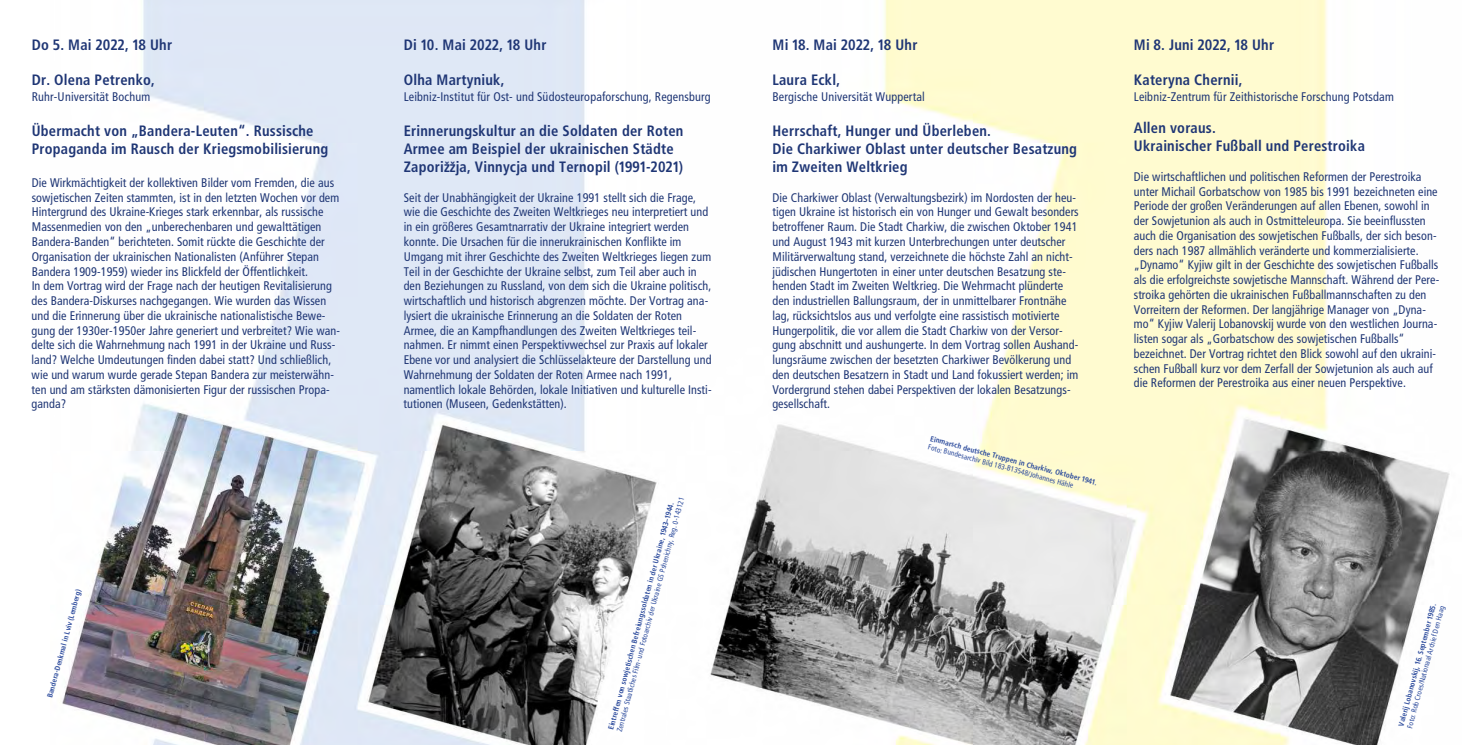
<style>
.page{position:relative;width:1467px;height:745px;background:#fff}
.page>*{position:absolute;margin:0;border:0;box-sizing:border-box;transform-origin:0 0}
.t1{font:700 condensed 15px/17.9px "Frutiger";color:#1f3675}
.t2{font:condensed 12.5px/14.8px "Frutiger";letter-spacing:-.005em;color:#1f3675}
.t3{font:700 condensed 7.5px "Frutiger";color:#2b4a9c}
.t4{font:condensed 7.5px "Frutiger";color:#2b4a9c}
</style>
<div class="page">
<img style="left:62px;top:0;width:1388px;height:744px">
<p class="t1" style="left:32px;top:37px;width:142px">Do 5. Mai 2022, 18 Uhr</p>
<p class="t1" style="left:32px;top:72px;width:125px">Dr. Olena Petrenko,</p>
<p class="t2" style="left:32px;top:90px;width:120px">Ruhr-Universität Bochum</p>
<p class="t1" style="left:32px;top:123px;width:298px">Übermacht von „Bandera-Leuten“. Russische<br>Propaganda im Rausch der Kriegsmobilisierung</p>
<p class="t2" style="left:32px;top:176px;width:310px">Die Wirkmächtigkeit der kollektiven Bilder vom Fremden, die aus sowjetischen Zeiten stammten, ist in den letzten Wochen vor dem Hintergrund des Ukraine-Krieges stark erkennbar, als russische Massenmedien von den „unberechenbaren und gewalttätigen Bandera-Banden“ berichteten. Somit rückte die Geschichte der Organisation der ukrainischen Nationalisten (Anführer Stepan Bandera 1909-1959) wieder ins Blickfeld der Öffentlichkeit.<br>In dem Vortrag wird der Frage nach der heutigen Revitalisierung des Bandera-Diskurses nachgegangen. Wie wurden das Wissen und die Erinnerung über die ukrainische nationalistische Bewe&shy;gung der 1930er-1950er Jahre generiert und verbreitet? Wie wan&shy;delte sich die Wahrnehmung nach 1991 in der Ukraine und Russ&shy;land? Welche Umdeutungen finden dabei statt? Und schließlich, wie und warum wurde gerade Stepan Bandera zur meisterwähn&shy;ten und am stärksten dämonisierten Figur der russischen Propa&shy;ganda?</p>
<p class="t3" style="left:47px;top:696px;width:113px;rotate:-75deg">Bandera-Denkmal in Lviv (Lemberg)</p>
<p class="t1" style="left:404px;top:37px;width:144px">Di 10. Mai 2022, 18 Uhr</p>
<p class="t1" style="left:404px;top:72px;width:102px">Olha Martyniuk,</p>
<p class="t2" style="left:404px;top:90px;width:309px">Leibniz-Institut für Ost- und Südosteuropaforschung, Regensburg</p>
<p class="t1" style="left:404px;top:123px;width:281px">Erinnerungskultur an die Soldaten der Roten<br>Armee am Beispiel der ukrainischen Städte<br>Zaporižžja, Vinnycja und Ternopil (1991-2021)</p>
<p class="t2" style="left:404px;top:191px;width:310px">Seit der Unabhängigkeit der Ukraine 1991 stellt sich die Frage, wie die Geschichte des Zweiten Weltkrieges neu interpretiert und in ein größeres Gesamtnarrativ der Ukraine integriert werden konnte. Die Ursachen für die innerukrainischen Konflikte im Umgang mit ihrer Geschichte des Zweiten Weltkrieges liegen zum Teil in der Geschichte der Ukraine selbst, zum Teil aber auch in den Beziehungen zu Russland, von dem sich die Ukraine politisch, wirtschaftlich und historisch abgrenzen möchte. Der Vortrag ana&shy;lysiert die ukrainische Erinnerung an die Soldaten der Roten Armee, die an Kampfhandlungen des Zweiten Weltkrieges teil&shy;nahmen. Er nimmt einen Perspektivwechsel zur Praxis auf lokaler Ebene vor und analysiert die Schlüsselakteure der Darstellung und Wahrnehmung der Soldaten der Roten Armee nach 1991, namentlich lokale Behörden, lokale Initiativen und kulturelle Insti&shy;tutionen (Museen, Gedenkstätten).</p>
<p class="t4" style="left:616px;top:730px;width:244px;rotate:-75deg">Zentrales Staatliches Film- und Fotoarchiv der Ukraine GS Pshenichny, Reg. 0-143121</p>
<p class="t3" style="left:608px;top:728px;width:236px;rotate:-75deg">Eintreffen von sowjetischen Befreiungssoldaten in der Ukraine, 1943–1944.</p>
<p class="t1" style="left:772px;top:37px;width:147px">Mi 18. Mai 2022, 18 Uhr</p>
<p class="t1" style="left:772px;top:72px;width:69px">Laura Eckl,</p>
<p class="t2" style="left:772px;top:90px;width:154px">Bergische Universität Wuppertal</p>
<p class="t1" style="left:772px;top:123px;width:306px">Herrschaft, Hunger und Überleben.<br>Die Charkiwer Oblast unter deutscher Besatzung im Zweiten Weltkrieg</p>
<p class="t2" style="left:772px;top:191px;width:308px">Die Charkiwer Oblast (Verwaltungsbezirk) im Nordosten der heu&shy;tigen Ukraine ist historisch ein von Hunger und Gewalt besonders betroffener Raum. Die Stadt Charkiw, die zwischen Oktober 1941 und August 1943 mit kurzen Unterbrechungen unter deutscher Militärverwaltung stand, verzeichnete die höchste Zahl an nicht&shy;jüdischen Hungertoten in einer unter deutschen Besatzung ste&shy;henden Stadt im Zweiten Weltkrieg. Die Wehrmacht plünderte den industriellen Ballungsraum, der in unmittelbarer Frontnähe lag, rücksichtslos aus und verfolgte eine rassistisch motivierte Hungerpolitik, die vor allem die Stadt Charkiw von der Versor&shy;gung abschnitt und aushungerte. In dem Vortrag sollen Aushand&shy;lungsräume zwischen der besetzten Charkiwer Bevölkerung und den deutschen Besatzern in Stadt und Land fokussiert werden; im Vordergrund stehen dabei Perspektiven der lokalen Besatzungs&shy;gesellschaft.</p>
<p class="t3" style="left:931px;top:435px;width:174px;rotate:15deg">Einmarsch deutsche Truppen in Charkiw, Oktober 1941.</p>
<p class="t4" style="left:929px;top:443px;width:152px;rotate:15deg">Foto: Bundesarchiv Bild 183-B13548/Johannes Hähle</p>
<p class="t1" style="left:1134px;top:37px;width:142px">Mi 8. Juni 2022, 18 Uhr</p>
<p class="t1" style="left:1134px;top:72px;width:110px">Kateryna Chernii,</p>
<p class="t2" style="left:1134px;top:90px;width:262px">Leibniz-Zentrum für Zeithistorische Forschung Potsdam</p>
<p class="t1" style="left:1134px;top:120px;width:233px">Allen voraus.<br>Ukrainischer Fußball und Perestroika</p>
<p class="t2" style="left:1134px;top:170px;width:307px">Die wirtschaftlichen und politischen Reformen der Perestroika unter Michail Gorbatschow von 1985 bis 1991 bezeichneten eine Periode der großen Veränderungen auf allen Ebenen, sowohl in der Sowjetunion als auch in Ostmitteleuropa. Sie beeinflussten auch die Organisation des sowjetischen Fußballs, der sich beson&shy;ders nach 1987 allmählich veränderte und kommerzialisierte. „Dynamo“ Kyjiw gilt in der Geschichte des sowjetischen Fußballs als die erfolgreichste sowjetische Mannschaft. Während der Pere&shy;stroika gehörten die ukrainischen Fußballmannschaften zu den Vorreitern der Reformen. Der langjährige Manager von „Dyna&shy;mo“ Kyjiw Valerij Lobanovskij wurde von den westlichen Journa&shy;listen sogar als „Gorbatschow des sowjetischen Fußballs“ bezeichnet. Der Vortrag richtet den Blick sowohl auf den ukraini&shy;schen Fußball kurz vor dem Zerfall der Sowjetunion als auch auf die Reformen der Perestroika aus einer neuen Perspektive.</p>
<p class="t3" style="left:1398px;top:724px;width:128px;rotate:-75deg">Valerij Lobanovskij, 16. September 1985.</p>
<p class="t4" style="left:1407px;top:727px;width:128px;rotate:-75deg">Foto: Rob Croes/Nationaal Archief Den Haag</p>
</div>
